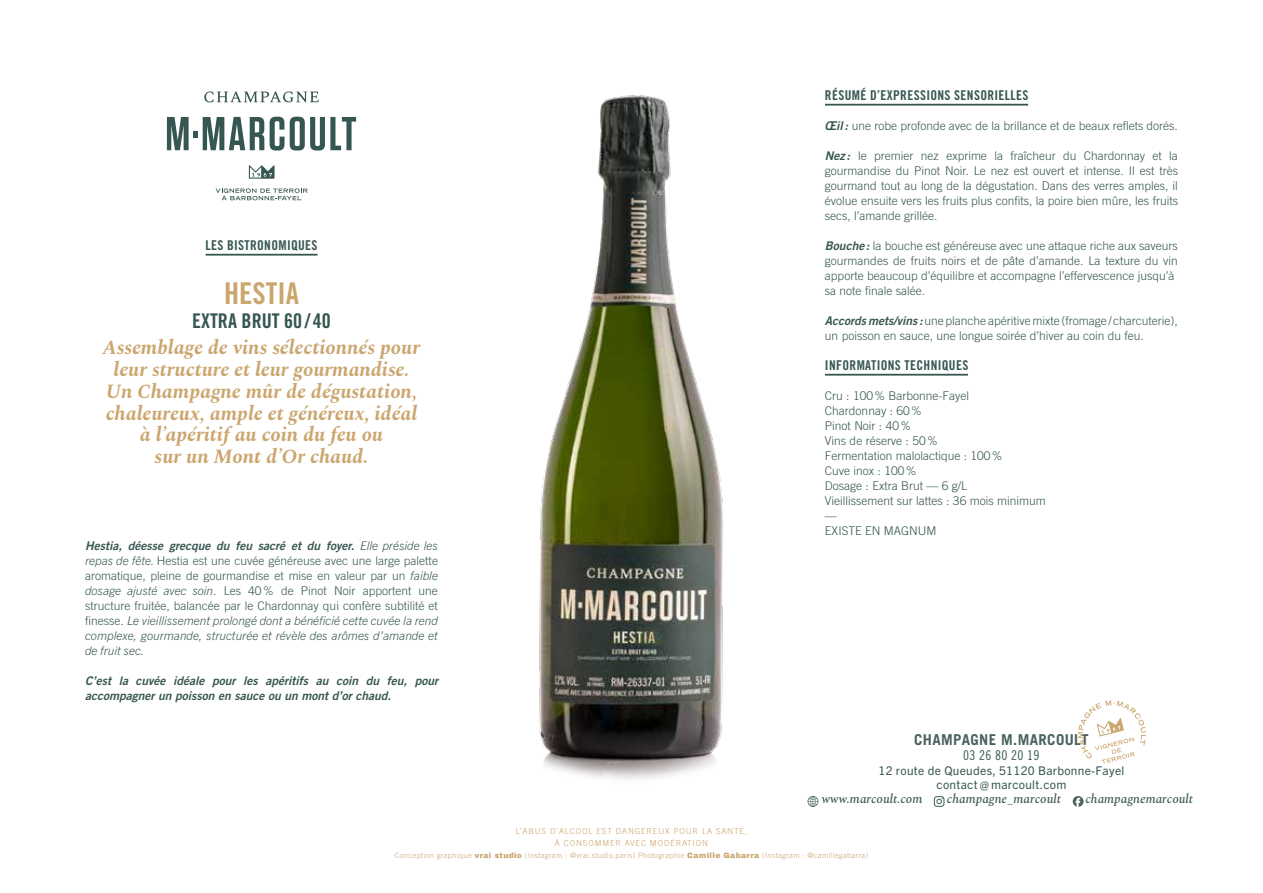
<style>
.page{position:relative;width:1263px;height:893px;background:#fff}
.page>*{position:absolute;margin:0;border:0;box-sizing:border-box;transform-origin:0 0}
.t1{font:30px "Trade Gothic LT Std Bd Cn 20";color:#cba66e}
.t2{font:italic 700 20.25px/21.8px "Spectral";color:#cba66e;text-align:center}
.t3{font:20.25px "Trade Gothic LT Std Bd Cn 20";color:#365751}
.t4{font:700 15px "Trade Gothic LT Std";letter-spacing:.025em;color:#48625e}
.t5{font:13.5px "Trade Gothic LT Std Bd Cn 20";letter-spacing:.025em;color:#365751}
.t6{font:13.5px "Trade Gothic LT Std Cn 18";letter-spacing:.025em;color:#365751}
.t7{font:italic 500 12.75px "Spectral";color:#365751}
.t8{font:300 12px/15px "Trade Gothic LT Std";color:#365751}
.t9{font:12px/15px "Trade Gothic LT Std Bd 2 Obl";color:#365751}
.t10{font:italic 300 12px/15px "Trade Gothic Next LT Pro";color:#365751;text-align:justify}
.t11{font:12px/14.2px "Trade Gothic Next LT Pro";letter-spacing:.025em;color:#365751;text-align:center}
.t12{font:300 8.25px/12px "Trade Gothic LT Std";letter-spacing:.1em;color:#cba66e;text-align:center}
.t13{font:300 7.5px "Trade Gothic LT Std";letter-spacing:.05em;color:#cba66e}
.s1{font-family:"Trade Gothic Next LT Pro";font-weight:300;font-style:italic}
.s2{font-family:"Trade Gothic Next LT Pro";font-style:italic}
.s3{font-family:"Trade Gothic LT Std";font-style:normal}
.s4{font-family:"Trade Gothic LT Std Bd 2 Obl";font-weight:400}
.s5{font-family:"Archivo";font-weight:900}
</style>
<div class="page">
<img style="left:539px;top:95px;width:185px;height:685px">
<svg style="left:204px;top:91px;width:114px;height:11px"></svg>
<svg style="left:167px;top:117px;width:97px;height:33px"></svg>
<svg style="left:270px;top:117px;width:86px;height:34px"></svg>
<svg style="left:249px;top:165px;width:26px;height:14px"></svg>
<svg style="left:216px;top:188px;width:91px;height:12px"></svg>
<hr style="left:206px;top:254px;width:111px;height:2px;background:#365751">
<svg style="left:807px;top:796px;width:11px;height:11px"></svg>
<svg style="left:934px;top:796px;width:10px;height:11px"></svg>
<svg style="left:1078px;top:700px;width:68px;height:64px"></svg>
<svg style="left:1073px;top:796px;width:10px;height:11px"></svg>
<hr style="left:825px;top:104px;width:203px;height:2px;background:#365751">
<hr style="left:825px;top:374px;width:143px;height:2px;background:#365751">
<p class="t5" style="left:205px;top:237px;width:114px">LES BISTRONOMIQUES</p>
<h1 class="t1" style="left:224px;top:275px;width:76px">HESTIA</h1>
<h2 class="t3" style="left:192px;top:309px;width:140px">EXTRA BRUT 60 / 40</h2>
<h2 class="t2" style="left:103px;top:335px;width:319px">Assemblage de vins sélectionnés pour leur structure et leur gourmandise.<br>Un Champagne mûr de dégustation, chaleureux, ample et généreux, idéal à l’apéritif au coin du feu ou<br>sur un Mont d’Or chaud.</h2>
<p class="t9" style="left:85px;top:538px;width:354px">Hestia, déesse grecque du feu sacré et du foyer. <span class="s1">Elle préside les</span></p>
<p class="t8" style="left:85px;top:553px;width:354px;text-align:justify"><span class="s2">repas de fête.</span> Hestia est une cuvée généreuse avec une large palette aromatique, pleine de gourmandise et mise en valeur par un <span class="s2">faible dosage ajusté avec soin</span>. Les 40% de Pinot Noir apportent une structure fruitée, balancée par le Chardonnay qui confère subtilité et</p>
<p class="t10" style="left:85px;top:612px;width:354px"><span class="s3">finesse.</span> Le vieillissement prolongé dont a bénéficié cette cuvée la rend complexe, gourmande, structurée et révèle des arômes d’amande et de fruit sec.</p>
<p class="t9" style="left:85px;top:673px;width:354px">C’est la cuvée idéale pour les apéritifs au coin du feu, pour accompagner un poisson en sauce ou un mont d’or chaud.</p>
<p class="t5" style="left:825px;top:87px;width:205px">RÉSUMÉ D’EXPRESSIONS SENSORIELLES</p>
<p class="t8" style="left:825px;top:118px;width:354px"><span class="s4">Œil:</span> une robe profonde avec de la brillance et de beaux reflets dorés.</p>
<p class="t8" style="left:825px;top:148px;width:354px;text-align:justify"><span class="s4">Nez :</span> le premier nez exprime la fraîcheur du Chardonnay et la gourmandise du Pinot Noir. Le nez est ouvert et intense. Il est très gourmand tout au long de la dégustation. Dans des verres amples, il évolue ensuite vers les fruits plus confits, la poire bien mûre, les fruits secs, l’amande grillée.</p>
<p class="t8" style="left:825px;top:238px;width:354px"><span class="s4">Bouche:</span> la bouche est généreuse avec une attaque riche aux saveurs gourmandes de fruits noirs et de pâte d’amande. La texture du vin apporte beaucoup d’équilibre et accompagne l’effervescence jusqu’à sa note finale salée.</p>
<p class="t8" style="left:825px;top:313px;width:354px"><span class="s4">Accords mets/vins :</span> une planche apéritive mixte (fromage /charcuterie), un poisson en sauce, une longue soirée d’hiver au coin du feu.</p>
<p class="t5" style="left:825px;top:357px;width:145px">INFORMATIONS TECHNIQUES</p>
<p class="t8" style="left:825px;top:388px;width:222px">Cru : 100% Barbonne-Fayel<br>Chardonnay : 60%<br>Pinot Noir : 40%<br>Vins de réserve : 50%<br>Fermentation malolactique : 100%<br>Cuve inox : 100%<br>Dosage : Extra Brut — 6 g/L<br>Vieillissement sur lattes : 36 mois minimum —<br>EXISTE EN MAGNUM</p>
<p class="t4" style="left:914px;top:730px;width:176px">CHAMPAGNE M.MARCOULT</p>
<p class="t6" style="left:963px;top:747px;width:78px">03 26 80 20 19</p>
<p class="t11" style="left:878px;top:762px;width:247px">12 route de Queudes, 51120 Barbonne-Fayel contact @ marcoult.com</p>
<p class="t7" style="left:821px;top:790px;width:103px">www.marcoult.com</p>
<p class="t7" style="left:947px;top:790px;width:116px">champagne_marcoult</p>
<p class="t7" style="left:1085px;top:790px;width:109px">champagnemarcoult</p>
<p class="t12" style="left:516px;top:825px;width:233px">L’ABUS D’ALCOOL EST DANGEREUX POUR LA SANTÉ,<br>À CONSOMMER AVEC MODÉRATION</p>
<p class="t13" style="left:395px;top:851px;width:475px">Conception graphique <span class="s5">vrai studio</span> (Instagram : @vrai.studio.paris) Photographie <span class="s5">Camille Gabarra</span> (Instagram : @camillegabarra)</p>
</div>
